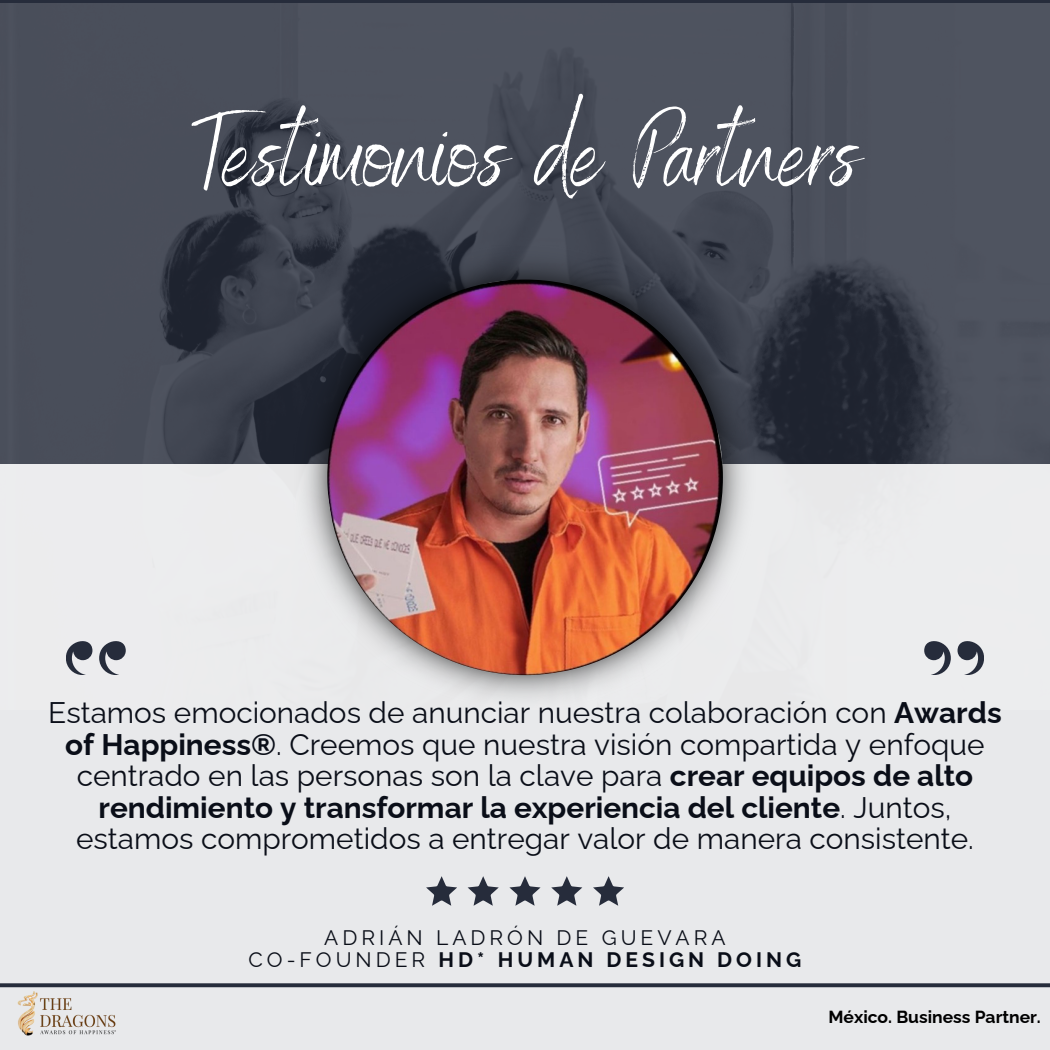
<style>
.page{position:relative;width:1050px;height:1050px;background:#fff}
.page>*{position:absolute;margin:0;border:0;box-sizing:border-box;transform-origin:0 0}
.t1{font:105px "Benedict";color:#fff}
.t2{font:29.75px/31.5px "Raleway";color:#0a0e18;text-align:center}
.t3{font:21px/22.3px "Raleway";letter-spacing:.19em;color:#0a0e18;text-align:center}
.t4{font:700 17.5px "Raleway";color:#000}
.s1{font-weight:700}
</style>
<div class="page">
<img style="left:0;top:4px;width:1050px;height:461px">
<div style="left:0;top:465px;width:1050px;height:585px;background:#e8e9eb"></div>
<img style="left:293px;top:246px;width:464px;height:451px">
<img style="left:327px;top:280px;width:396px;height:395px;border-radius:50%">
<svg style="left:426px;top:876px;width:31px;height:30px"></svg>
<svg style="left:468px;top:876px;width:30px;height:30px"></svg>
<svg style="left:509px;top:876px;width:31px;height:30px"></svg>
<svg style="left:551px;top:876px;width:31px;height:30px"></svg>
<svg style="left:593px;top:876px;width:31px;height:30px"></svg>
<svg style="left:924px;top:641px;width:60px;height:34px"></svg>
<svg style="left:66px;top:641px;width:60px;height:34px"></svg>
<svg style="left:0;top:983px;width:1050px;height:4px;background:#343a48"></svg>
<img style="left:17px;top:991px;width:99px;height:45px">
<p class="t1" style="left:192px;top:86px;width:668px">Testimonios de Partners</p>
<p class="t2" style="left:48px;top:697px;width:955px">Estamos emocionados de anunciar nuestra colaboración con <span class="s1">Awards of Happiness®</span>. Creemos que nuestra visión compartida y enfoque centrado en las personas son la clave para <span class="s1">crear equipos de alto rendimiento y transformar la experiencia del cliente</span>. Juntos, estamos comprometidos a entregar valor de manera consistente.</p>
<p class="t3" style="left:249px;top:926px;width:554px">ADRIÁN LADRÓN DE GUEVARA<br>CO-FOUNDER <span class="s1">HD* HUMAN DESIGN DOING</span></p>
<p class="t4" style="left:828px;top:1007px;width:214px">México. Business Partner.</p>
</div>
